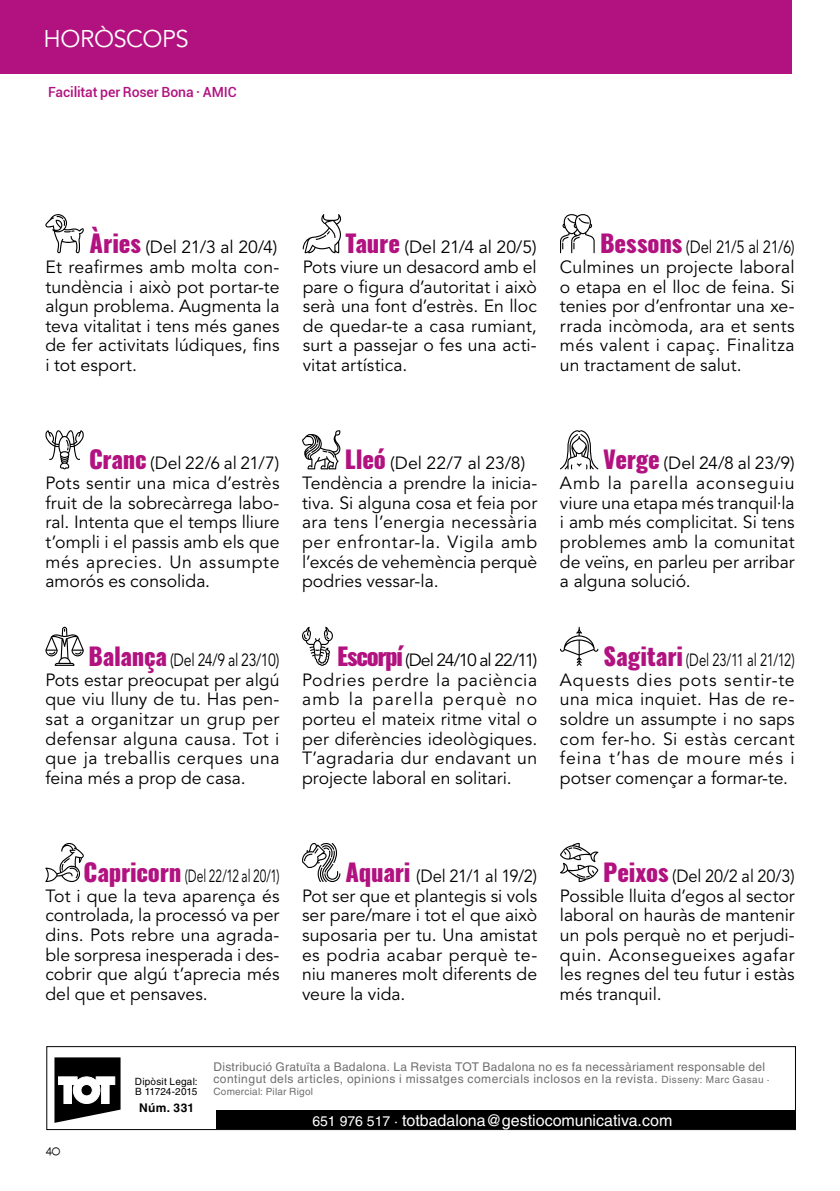
<style>
.page{position:relative;width:840px;height:1191px;background:#fff}
.page>*{position:absolute;margin:0;border:0;box-sizing:border-box;transform-origin:0 0}
.t1{font:24px "Avenir LT Std";letter-spacing:-.015em;color:#fff}
.t2{font:17.6px/19.6px "Avenir LT Std";letter-spacing:.005em;color:#000;text-align:justify}
.t3{font:17.6px/19.6px "Avenir LT Std";letter-spacing:.005em;color:#000;text-align:justify;scale:.84 1}
.t4{font:17.6px/19.6px "Avenir LT Std";letter-spacing:.005em;color:#000;text-align:justify;scale:.68 1}
.t5{font:17.6px/19.6px "Avenir LT Std";letter-spacing:.005em;color:#000;text-align:justify;scale:.74 1}
.t6{font:17.6px/19.6px "Avenir LT Std";letter-spacing:.005em;color:#000;text-align:justify;scale:.8 1}
.t7{font:17.6px/19.6px "Avenir LT Std";letter-spacing:.005em;color:#000;text-align:justify;scale:.93 1}
.t8{font:17.6px/19.6px "Avenir LT Std";letter-spacing:.005em;color:#000;text-align:justify;scale:.94 1}
.t9{font:16px "Helvetica";color:#fff}
.t10{font:500 14px "Roboto";letter-spacing:-.01em;color:#b11280}
.t11{font:14px "Kravitz Thermal";color:#000}
.t12{font:12px/12px "Helvetica";letter-spacing:.025em;color:#706f6f}
.t13{font:700 12px "Helvetica";letter-spacing:.025em;color:#000}
.t14{font:10px/10px "Helvetica";letter-spacing:.02em;color:#000}
.t15{font:10px "Helvetica";letter-spacing:.025em;color:#706f6f}
.s1{font-family:"Oswald";font-weight:800;font-size:24px;color:#b11280}
.s2{font-size:10px}
.s3{font-size:14px}
</style>
<div class="page">
<svg style="left:45px;top:214px;width:39px;height:39px"></svg>
<svg style="left:302px;top:214px;width:39px;height:39px"></svg>
<svg style="left:560px;top:214px;width:34px;height:39px"></svg>
<svg style="left:45px;top:430px;width:39px;height:39px"></svg>
<svg style="left:302px;top:430px;width:38px;height:39px"></svg>
<svg style="left:560px;top:430px;width:38px;height:39px"></svg>
<svg style="left:45px;top:627px;width:39px;height:39px"></svg>
<svg style="left:302px;top:626px;width:31px;height:40px"></svg>
<svg style="left:560px;top:627px;width:38px;height:39px"></svg>
<svg style="left:45px;top:843px;width:39px;height:39px"></svg>
<svg style="left:302px;top:843px;width:38px;height:39px"></svg>
<svg style="left:560px;top:843px;width:38px;height:39px"></svg>
<div style="left:46px;top:1046px;width:749px;height:83px;border:1px solid #000"></div>
<svg style="left:54px;top:1057px;width:66px;height:65px"></svg>
<div style="left:216px;top:1110px;width:579px;height:19px;background:#000"></div>
<div style="left:0;top:0;width:791px;height:74px;background:#b11280"></div>
<h1 class="t1" style="left:43px;top:25px;width:147px">HORÒSCOPS</h1>
<p class="t10" style="left:48px;top:82px;width:190px">Facilitat per Roser Bona · AMIC</p>
<p class="t2" style="left:45px;top:238px;width:235px;text-align:left;text-indent:44px"><span class="s1">Àries</span> (Del 21/3 al 20/4)<br>Et reafirmes amb molta con&shy;tundència i això pot portar-te algun problema. Augmenta la teva vitalitat i tens més ganes de fer activitats lúdiques, fins i tot esport.</p>
<p class="t2" style="left:302px;top:238px;width:235px;text-indent:43px"><span class="s1">Taure</span> (Del 21/4 al 20/5)<br>Pots viure un desacord amb el pare o figura d’autoritat i això serà una font d’estrès. En lloc de quedar-te a casa rumiant, surt a passejar o fes una acti&shy;vitat artística.</p>
<p class="t3" style="left:559px;top:238px;width:281px;text-indent:40px"><span class="s1">Bessons</span> (Del 21/5 al 21/6)<br>Culmines un projecte laboral o etapa en el lloc de feina. Si tenies por d’enfrontar una xe&shy;rrada incòmoda, ara et sents més valent i capaç. Finalitza un tractament de salut.</p>
<p class="t2" style="left:45px;top:454px;width:235px;text-indent:44px"><span class="s1">Cranc</span> (Del 22/6 al 21/7)<br>Pots sentir una mica d’estrès fruit de la sobrecàrrega labo&shy;ral. Intenta que el temps lliure t’ompli i el passis amb els que més aprecies. Un assumpte amorós es consolida.</p>
<p class="t2" style="left:302px;top:454px;width:237px;text-align:left;text-indent:43px"><span class="s1">Lleó</span> (Del 22/7 al 23/8)<br>Tendència a prendre la inicia&shy;tiva. Si alguna cosa et feia por ara tens l’energia necessària per enfrontar-la. Vigila amb l’excés de vehemència perquè podries vessar-la.</p>
<p class="t2" style="left:559px;top:454px;width:236px;text-indent:43px"><span class="s1">Verge</span> (Del 24/8 al 23/9)<br>Amb la parella aconseguiu viure una etapa més tranquil·la i amb més complicitat. Si tens problemes amb la comunitat de veïns, en parleu per arribar a alguna solució.</p>
<p class="t6" style="left:45px;top:650px;width:294px;text-indent:43px"><span class="s1">Balança</span> (Del 24/9 al 23/10)<br>Pots estar preocupat per algú que viu lluny de tu. Has pen&shy;sat a organitzar un grup per defensar alguna causa. Tot i que ja treballis cerques una feina més a prop de casa.</p>
<p class="t2" style="left:302px;top:650px;width:237px;text-indent:35px"><span class="s1">Escorpí</span>(Del 24/10 al 22/11)<br>Podries perdre la paciència amb la parella perquè no porteu el mateix ritme vital o per diferències ideològiques.<br>T’agradaria dur endavant un projecte laboral en solitari.</p>
<p class="t5" style="left:559px;top:650px;width:318px;text-indent:44px"><span class="s1">Sagitari</span> (Del 23/11 al 21/12)<br>Aquests dies pots sentir-te una mica inquiet. Has de re&shy;soldre un assumpte i no saps com fer-ho. Si estàs cercant feina t’has de moure més i potser començar a formar-te.</p>
<p class="t4" style="left:45px;top:866px;width:345px;text-indent:38px"><span class="s1">Capricorn</span> (Del 22/12 al 20/1)<br>Tot i que la teva aparença és controlada, la processó va per dins. Pots rebre una agrada&shy;ble sorpresa inesperada i des&shy;cobrir que algú t’aprecia més del que et pensaves.</p>
<p class="t8" style="left:302px;top:866px;width:252px;text-indent:43px"><span class="s1">Aquari</span> (Del 21/1 al 19/2)<br>Pot ser que et plantegis si vols ser pare/mare i tot el que això suposaria per tu. Una amistat es podria acabar perquè te&shy;niu maneres molt diferents de veure la vida.</p>
<p class="t7" style="left:559px;top:866px;width:254px;text-indent:43px"><span class="s1">Peixos</span> (Del 20/2 al 20/3)<br>Possible lluita d’egos al sector laboral on hauràs de mantenir un pols perquè no et perjudi&shy;quin. Aconsegueixes agafar les regnes del teu futur i estàs més tranquil.</p>
<p class="t11" style="left:45px;top:1144px;width:16px">40</p>
<p class="t14" style="left:135px;top:1076px;width:64px">Dipòsit Legal:<br>B 11724-2015</p>
<p class="t13" style="left:139px;top:1101px;width:56px">Núm. 331</p>
<p class="t12" style="left:213px;top:1060px;width:557px">Distribució Gratuïta a Badalona. La Revista TOT Badalona no es fa necessàriament responsable del contingut dels articles, opinions i missatges comercials inclosos en la revista. <span class="s2">Disseny: Marc Gasau ·</span></p>
<p class="t15" style="left:213px;top:1085px;width:101px">Comercial: Pilar Rigol</p>
<p class="t9" style="left:312px;top:1111px;width:361px"><span class="s3">651 976 517 ·</span> totbadalona@gestiocomunicativa.com</p>
</div>
